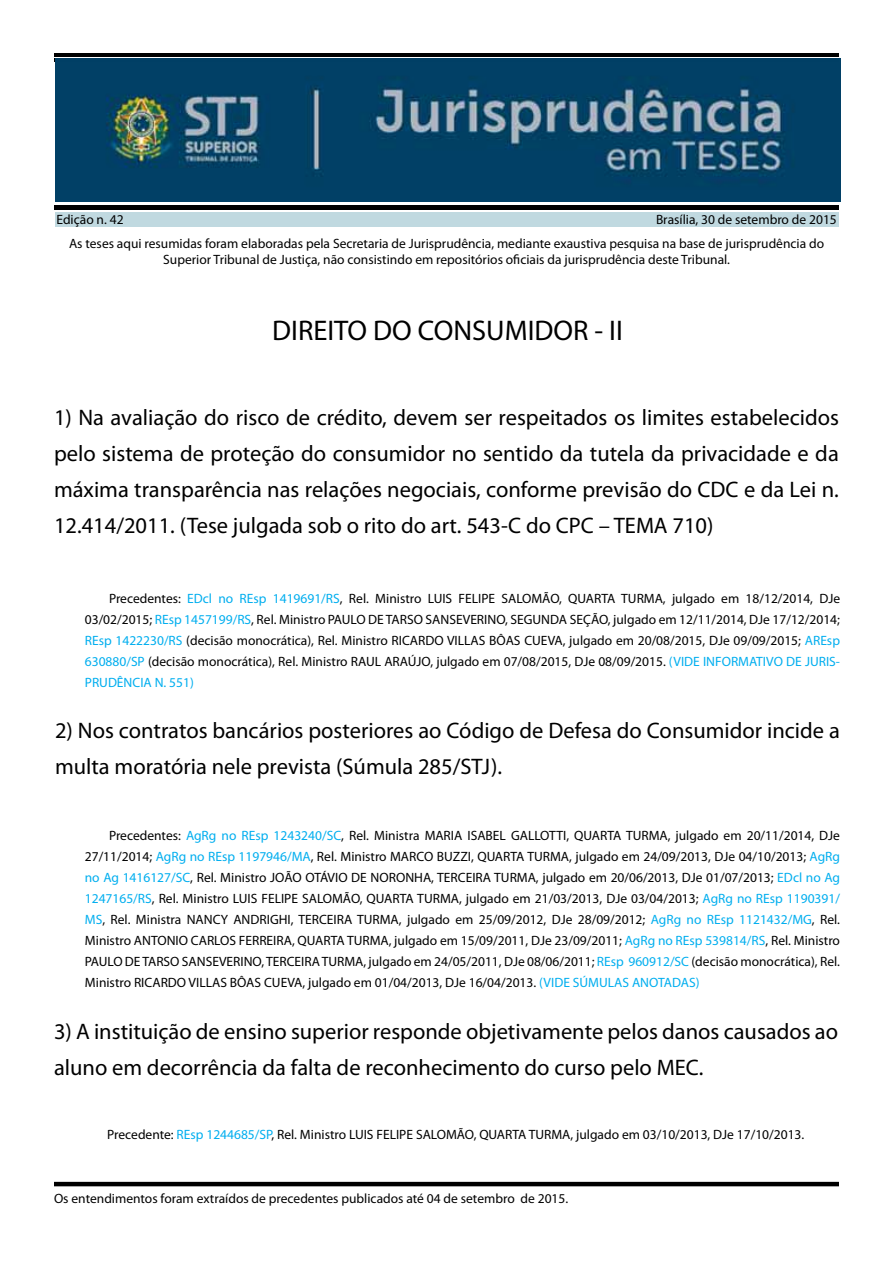
<style>
.page{position:relative;width:893px;height:1263px;background:#fff}
.page>*{position:absolute;margin:0;border:0;box-sizing:border-box;transform-origin:0 0}
.t1{font:28.5px "Myriad Pro";color:#000}
.t2{font:22.5px/36px "Myriad Pro";color:#000}
.t3{font:13.5px/21px "Myriad Pro";color:#000;text-align:justify}
.s1{color:#00aeef}
</style>
<div class="page">
<hr style="left:54px;top:1182px;width:785px;height:4px;background:#000">
<hr style="left:54px;top:58px;width:785px;height:3px;background:#000">
<hr style="left:54px;top:205px;width:785px;height:3px;background:#000">
<img style="left:55px;top:59px;width:785px;height:142px">
<hr style="left:54px;top:53px;width:785px;height:3px;background:#000">
<hr style="left:54px;top:206px;width:785px;height:3px;background:#000">
<div style="left:55px;top:212px;width:783px;height:14px;background:#c0d9e0"></div>
<p class="t3" style="left:56px;top:209px;width:69px">Edição n. 42</p>
<p class="t3" style="left:69px;top:207px;width:769px;line-height:23.7px;text-indent:587px">Brasília, 30 de setembro de 2015<br>As teses aqui resumidas foram elaboradas pela Secretaria de Jurisprudência, mediante exaustiva pesquisa na base de jurisprudência do</p>
<p class="t3" style="left:163px;top:249px;width:568px">Superior Tribunal de Justiça, não consistindo em repositórios oficiais da jurisprudência deste Tribunal.</p>
<h1 class="t1" style="left:272px;top:312px;width:352px">DIREITO DO CONSUMIDOR - II</h1>
<p class="t2" style="left:54px;top:399px;width:786px;text-align:justify">1) Na avaliação do risco de crédito, devem ser respeitados os limites estabelecidos pelo sistema de proteção do consumidor no sentido da tutela da privacidade e da máxima transparência nas relações negociais, conforme previsão do CDC e da Lei n.<br>12.414/2011. (Tese julgada sob o rito do art. 543-C do CPC – TEMA 710)</p>
<p class="t3" style="left:85px;top:588px;width:757px;text-indent:24px">Precedentes: <span class="s1">EDcl no REsp 1419691/RS</span>, Rel. Ministro LUIS FELIPE SALOMÃO, QUARTA TURMA, julgado em 18/12/2014, DJe 03/02/2015; <span class="s1">REsp 1457199/RS</span>, Rel. Ministro PAULO DE TARSO SANSEVERINO, SEGUNDA SEÇÃO, julgado em 12/11/2014, DJe 17/12/2014; <span class="s1">REsp 1422230/RS</span> (decisão monocrática), Rel. Ministro RICARDO VILLAS BÔAS CUEVA, julgado em 20/08/2015, DJe 09/09/2015; <span class="s1">AREsp 630880/SP</span> (decisão monocrática), Rel. Ministro RAUL ARAÚJO, julgado em 07/08/2015, DJe 08/09/2015. <span class="s1">(VIDE INFORMATIVO DE JURIS-PRUDÊNCIA N. 551)</span></p>
<h2 class="t2" style="left:55px;top:712px;width:786px">2) Nos contratos bancários posteriores ao Código de Defesa do Consumidor incide a multa moratória nele prevista (Súmula 285/STJ).</h2>
<p class="t3" style="left:85px;top:825px;width:757px;text-indent:24px">Precedentes: <span class="s1">AgRg no REsp 1243240/SC</span>, Rel. Ministra MARIA ISABEL GALLOTTI, QUARTA TURMA, julgado em 20/11/2014, DJe 27/11/2014; <span class="s1">AgRg no REsp 1197946/MA</span>, Rel. Ministro MARCO BUZZI, QUARTA TURMA, julgado em 24/09/2013, DJe 04/10/2013; <span class="s1">AgRg no Ag 1416127/SC</span>, Rel. Ministro JOÃO OTÁVIO DE NORONHA, TERCEIRA TURMA, julgado em 20/06/2013, DJe 01/07/2013; <span class="s1">EDcl no Ag 1247165/RS</span>, Rel. Ministro LUIS FELIPE SALOMÃO, QUARTA TURMA, julgado em 21/03/2013, DJe 03/04/2013; <span class="s1">AgRg no REsp 1190391/ MS</span>, Rel. Ministra NANCY ANDRIGHI, TERCEIRA TURMA, julgado em 25/09/2012, DJe 28/09/2012; <span class="s1">AgRg no REsp 1121432/MG</span>, Rel.<br>Ministro ANTONIO CARLOS FERREIRA, QUARTA TURMA, julgado em 15/09/2011, DJe 23/09/2011; <span class="s1">AgRg no REsp 539814/RS</span>, Rel. Ministro PAULO DE TARSO SANSEVERINO, TERCEIRA TURMA, julgado em 24/05/2011, DJe 08/06/2011; <span class="s1">REsp 960912/SC</span> (decisão monocrática), Rel.<br>Ministro RICARDO VILLAS BÔAS CUEVA, julgado em 01/04/2013, DJe 16/04/2013. <span class="s1">(VIDE SÚMULAS ANOTADAS)</span></p>
<h2 class="t2" style="left:54px;top:1012px;width:786px">3) A instituição de ensino superior responde objetivamente pelos danos causados ao aluno em decorrência da falta de reconhecimento do curso pelo MEC.</h2>
<p class="t3" style="left:107px;top:1123px;width:699px">Precedente: <span class="s1">REsp 1244685/SP</span>, Rel. Ministro LUIS FELIPE SALOMÃO, QUARTA TURMA, julgado em 03/10/2013, DJe 17/10/2013.</p>
<p class="t3" style="left:54px;top:1187px;width:516px">Os entendimentos foram extraídos de precedentes publicados até 04 de setembro de 2015.</p>
</div>
